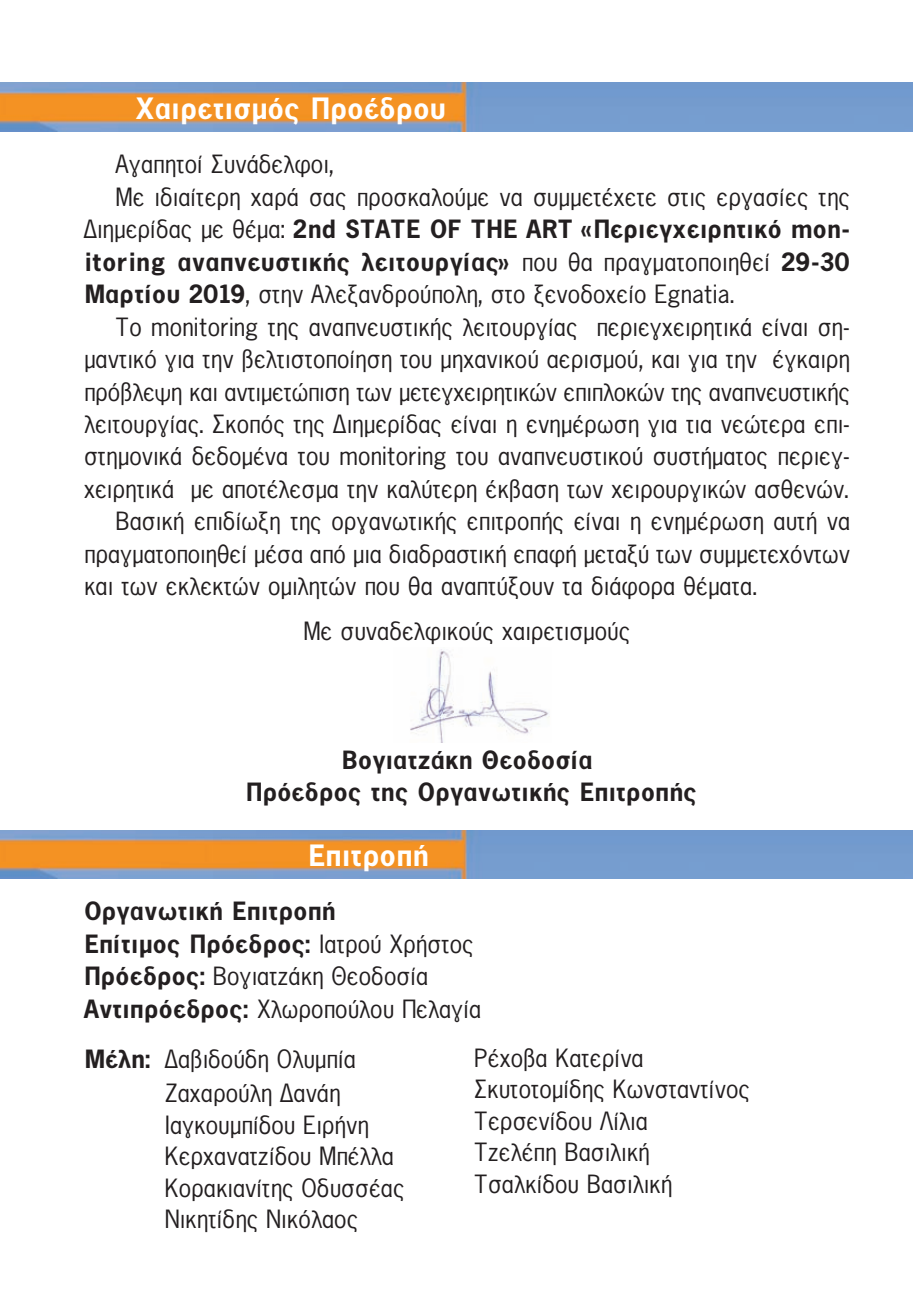
<style>
.page{position:relative;width:913px;height:1314px;background:#fff}
.page>*{position:absolute;margin:0;border:0;box-sizing:border-box;transform-origin:0 0}
.t1{font:31.5px "UB News Letter Bold";color:#fff}
.t2{font:27px/31.9px "UB News Letter";color:#231f20}
.t3{font:27px/32.4px "UB News Letter Bold";color:#231f20}
.s1{font-family:"UB News Letter"}
.s2{font-family:"UB News Letter Bold"}
</style>
<div class="page">
<img style="left:0;top:830px;width:912px;height:48px">
<img style="left:0;top:83px;width:912px;height:48px">
<img style="left:410px;top:649px;width:140px;height:93px">
<p class="t1" style="left:133px;top:98px;width:313px">Χαιρετισμός Προέδρου</p>
<p class="t2" style="left:115px;top:148px;width:735px">Αγαπητοί Συνάδελφοι,<br>Με ιδιαίτερη χαρά σας προσκαλούμε να συμμετέχετε στις εργασίες της</p>
<p class="t3" style="left:83px;top:215px;width:767px"><span class="s1">Διημερίδας με θέμα:</span> 2nd STATE OF THE ART «Περιεγχειρητικό mon&shy;itoring αναπνευστικής λειτουργίας» <span class="s1">που θα πραγματοποιηθεί</span> 29-30</p>
<p class="t2" style="left:83px;top:278px;width:651px"><span class="s2">Μαρτίου 2019</span>, στην Αλεξανδρούπολη, στο ξενοδοχείο Egnatia.</p>
<p class="t2" style="left:115px;top:310px;width:735px">Το monitoring της αναπνευστικής λειτουργίας περιεγχειρητικά είναι ση-</p>
<p class="t2" style="left:83px;top:343px;width:767px">μαντικό για την βελτιστοποίηση του μηχανικού αερισμού, και για την έγκαιρη</p>
<p class="t2" style="left:83px;top:375px;width:767px">πρόβλεψη και αντιμετώπιση των μετεγχειρητικών επιπλοκών της αναπνευστικής</p>
<p class="t2" style="left:83px;top:408px;width:767px">λειτουργίας. Σκοπός της Διημερίδας είναι η ενημέρωση για τια νεώτερα επι-</p>
<p class="t2" style="left:83px;top:440px;width:767px">στημονικά δεδομένα του monitoring του αναπνευστικού συστήματος περιεγ-</p>
<p class="t2" style="left:83px;top:472px;width:766px">χειρητικά με αποτέλεσμα την καλύτερη έκβαση των χειρουργικών ασθενών.</p>
<p class="t2" style="left:115px;top:505px;width:735px">Βασική επιδίωξη της οργανωτικής επιτροπής είναι η ενημέρωση αυτή να</p>
<p class="t2" style="left:83px;top:537px;width:767px">πραγματοποιηθεί μέσα από μια διαδραστική επαφή μεταξύ των συμμετεχόντων</p>
<p class="t2" style="left:83px;top:570px;width:674px">και των εκλεκτών ομιλητών που θα αναπτύξουν τα διάφορα θέματα.</p>
<p class="t2" style="left:302px;top:614px;width:328px">Με συναδελφικούς χαιρετισμούς</p>
<p class="t3" style="left:245px;top:746px;width:452px;text-align:center">Βογιατζάκη Θεοδοσία<br>Πρόεδρος της Οργανωτικής Επιτροπής</p>
<p class="t1" style="left:306px;top:845px;width:123px">Επιτροπή</p>
<p class="t3" style="left:83px;top:897px;width:391px">Οργανωτική Επιτροπή<br>Επίτιμος Πρόεδρος: <span class="s1">Ιατρού Χρήστος</span></p>
<p class="t2" style="left:83px;top:960px;width:399px"><span class="s2">Πρόεδρος:</span> Βογιατζάκη Θεοδοσία<br><span class="s2">Αντιπρόεδρος:</span> Χλωροπούλου Πελαγία</p>
<p class="t2" style="left:164px;top:1043px;width:241px;text-indent:-81px"><span class="s2">Μέλη:</span> Δαβιδούδη Ολυμπία<br>Ζαχαρούλη Δανάη<br>Ιαγκουμπίδου Ειρήνη<br>Κερχανατζίδου Μπέλλα<br>Κορακιανίτης Οδυσσέας<br>Νικητίδης Νικόλαος</p>
<p class="t2" style="left:473px;top:1042px;width:277px">Ρέχοβα Κατερίνα<br>Σκυτοτομίδης Κωνσταντίνος<br>Τερσενίδου Λίλια<br>Τζελέπη Βασιλική<br>Τσαλκίδου Βασιλική</p>
</div>
